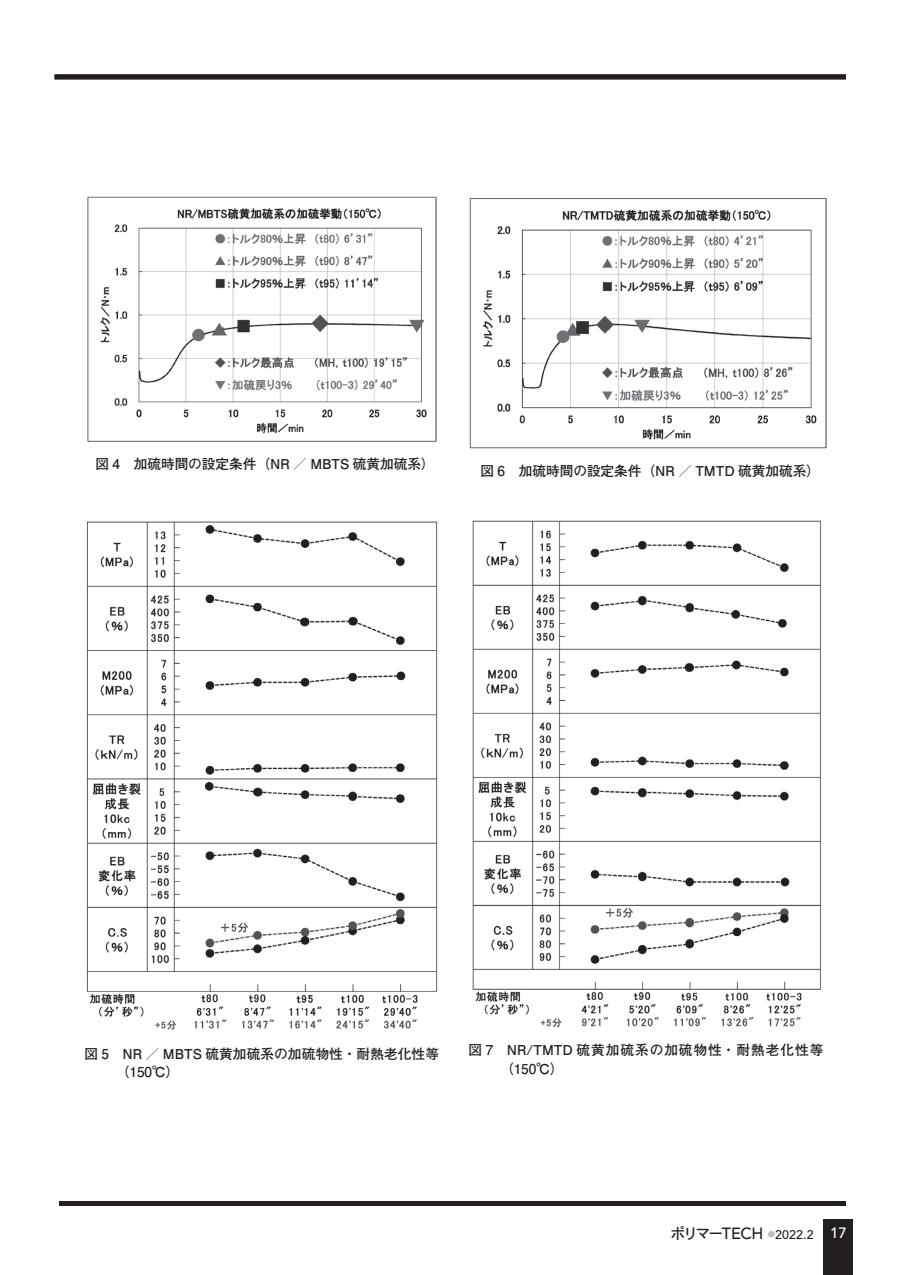
<style>
.page{position:relative;width:903px;height:1275px;background:#fff}
.page>*{position:absolute;margin:0;border:0;box-sizing:border-box;transform-origin:0 0}
.t1{font:700 13.65px/18.6px "Futo Go B101 Pro";color:#231f20}
.t2{font:700 13.65px/18.6px "Futo Go B101 Pro";letter-spacing:.075em;color:#231f20}
.t3{font:500 12.42px "Avenir LT Std";color:#231f20}
.s1{font-family:"Heisei Kaku Go Std W5";font-weight:400;font-size:14.88px}
.s2{font-size:16.1px}
.s3{font-size:14.88px;color:#fff}
</style>
<div class="page">
<div style="left:60px;top:1200px;width:786px;height:5px;background:#231f20"></div>
<div style="left:55px;top:74px;width:791px;height:5px;background:#231f20"></div>
<div style="left:823px;top:1220px;width:30px;height:55px;background:#231f20"></div>
<img style="left:87px;top:196px;width:350px;height:246px">
<img style="left:86px;top:521px;width:352px;height:509px">
<img style="left:469px;top:198px;width:357px;height:251px">
<img style="left:472px;top:520px;width:349px;height:507px">
<p class="t1" style="left:95px;top:452px;width:341px">図 4　加硫時間の設定条件（NR ／ MBTS 硫黄加硫系）</p>
<p class="t1" style="left:480px;top:460px;width:341px">図 6　加硫時間の設定条件（NR ／ TMTD 硫黄加硫系）</p>
<p class="t1" style="left:116px;top:1042px;width:325px;text-indent:-31px">図 5　NR ／ MBTS 硫黄加硫系の加硫物性・耐熱老化性等（150℃）</p>
<p class="t2" style="left:500px;top:1039px;width:325px;text-indent:-31px">図 7　NR/TMTD 硫黄加硫系の加硫物性・耐熱老化性等（150℃）</p>
<p class="t3" style="left:670px;top:1227px;width:178px"><span class="s1">ポリマー</span><span class="s2">TECH</span> <sup>●</sup>2022.2 <span class="s3">17</span></p>
</div>
